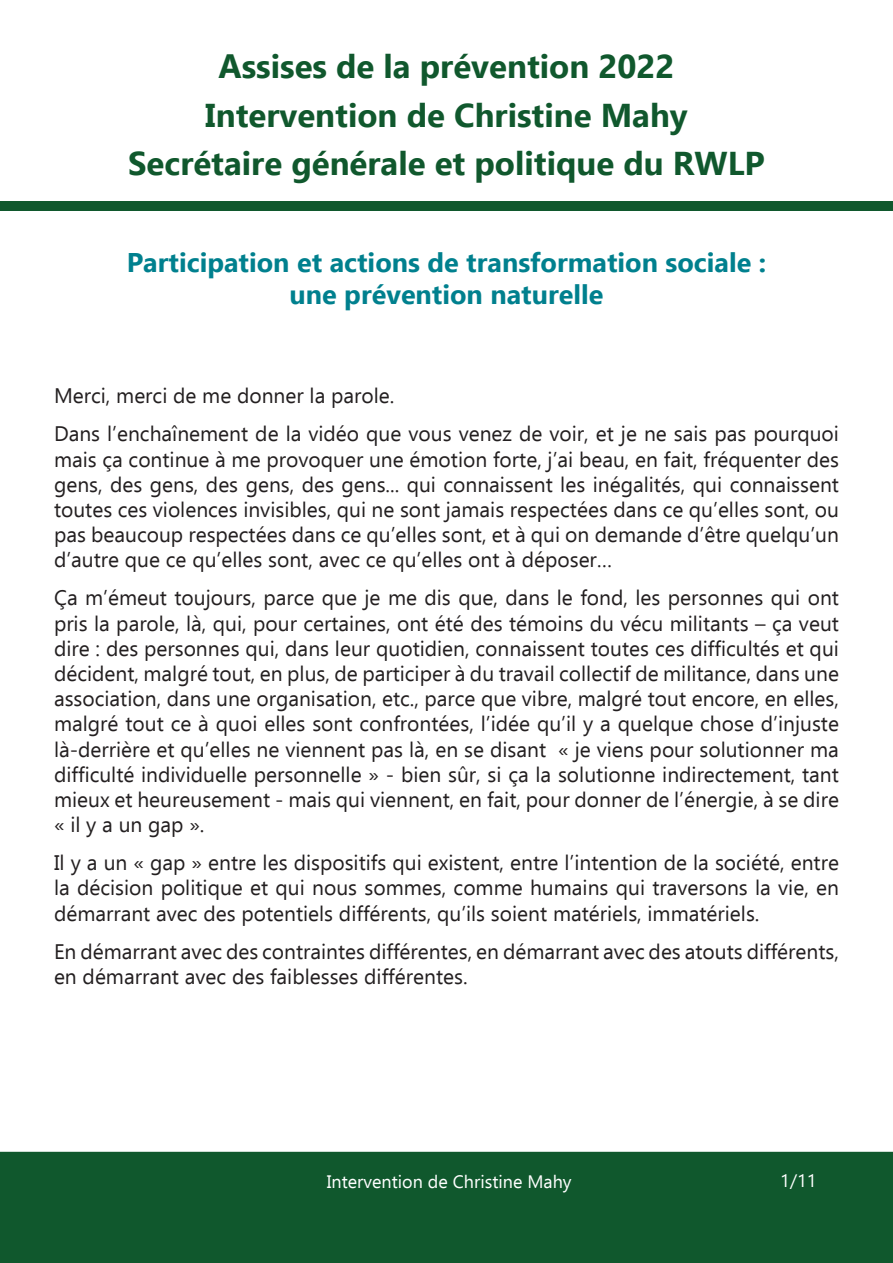
<style>
.page{position:relative;width:893px;height:1263px;background:#fff}
.page>*{position:absolute;margin:0;border:0;box-sizing:border-box;transform-origin:0 0}
.titre_principal{font:700 33px "Ebrima";color:#10582d}
.titre_principal-2{font:700 27px "Ebrima";color:#00808e}
.paragraphe_normal{font:21px/25.2px "Ebrima";color:#231f20;text-align:justify}
.t1{font:18px "Ebrima";color:#fff}
</style>
<div class="page">
<div style="left:0;top:1152px;width:893px;height:111px;background:#10582d"></div>
<div style="left:0;top:201px;width:893px;height:10px;background:#10582d"></div>
<p class="titre_principal" style="left:219px;top:41px;width:457px">Assises de la prévention 2022</p>
<p class="titre_principal" style="left:205px;top:89px;width:484px">Intervention de Christine Mahy</p>
<p class="titre_principal" style="left:128px;top:137px;width:638px">Secrétaire générale et politique du RWLP</p>
<p class="titre_principal-2" style="left:127px;top:241px;width:641px">Participation et actions de transformation sociale :</p>
<p class="titre_principal-2" style="left:290px;top:273px;width:315px">une prévention naturelle</p>
<p class="paragraphe_normal" style="left:54px;top:383px;width:342px">Merci, merci de me donner la parole.</p>
<p class="paragraphe_normal" style="left:54px;top:421px;width:786px">Dans l’enchaînement de la vidéo que vous venez de voir, et je ne sais pas pourquoi mais ça continue à me provoquer une émotion forte, j’ai beau, en fait, fréquenter des gens, des gens, des gens, des gens... qui connaissent les inégalités, qui connaissent toutes ces violences invisibles, qui ne sont jamais respectées dans ce qu’elles sont, ou pas beaucoup respectées dans ce qu’elles sont, et à qui on demande d’être quelqu’un d’autre que ce qu’elles sont, avec ce qu’elles ont à déposer…</p>
<p class="paragraphe_normal" style="left:54px;top:585px;width:786px">Ça m’émeut toujours, parce que je me dis que, dans le fond, les personnes qui ont pris la parole, là, qui, pour certaines, ont été des témoins du vécu militants – ça veut dire : des personnes qui, dans leur quotidien, connaissent toutes ces difficultés et qui décident, malgré tout, en plus, de participer à du travail collectif de militance, dans une association, dans une organisation, etc., parce que vibre, malgré tout encore, en elles, malgré tout ce à quoi elles sont confrontées, l’idée qu’il y a quelque chose d’injuste là-derrière et qu’elles ne viennent pas là, en se disant « je viens pour solutionner ma difficulté individuelle personnelle » - bien sûr, si ça la solutionne indirectement, tant mieux et heureusement - mais qui viennent, en fait, pour donner de l’énergie, à se dire « il y a un gap ».</p>
<p class="paragraphe_normal" style="left:54px;top:849px;width:786px">Il y a un « gap » entre les dispositifs qui existent, entre l’intention de la société, entre la décision politique et qui nous sommes, comme humains qui traversons la vie, en démarrant avec des potentiels différents, qu’ils soient matériels, immatériels.</p>
<p class="paragraphe_normal" style="left:54px;top:938px;width:786px">En démarrant avec des contraintes différentes, en démarrant avec des atouts différents, en démarrant avec des faiblesses différentes.</p>
<p class="t1" style="left:327px;top:1168px;width:246px">Intervention de Christine Mahy</p>
<p class="t1" style="left:780px;top:1168px;width:38px">1/11</p>
</div>
